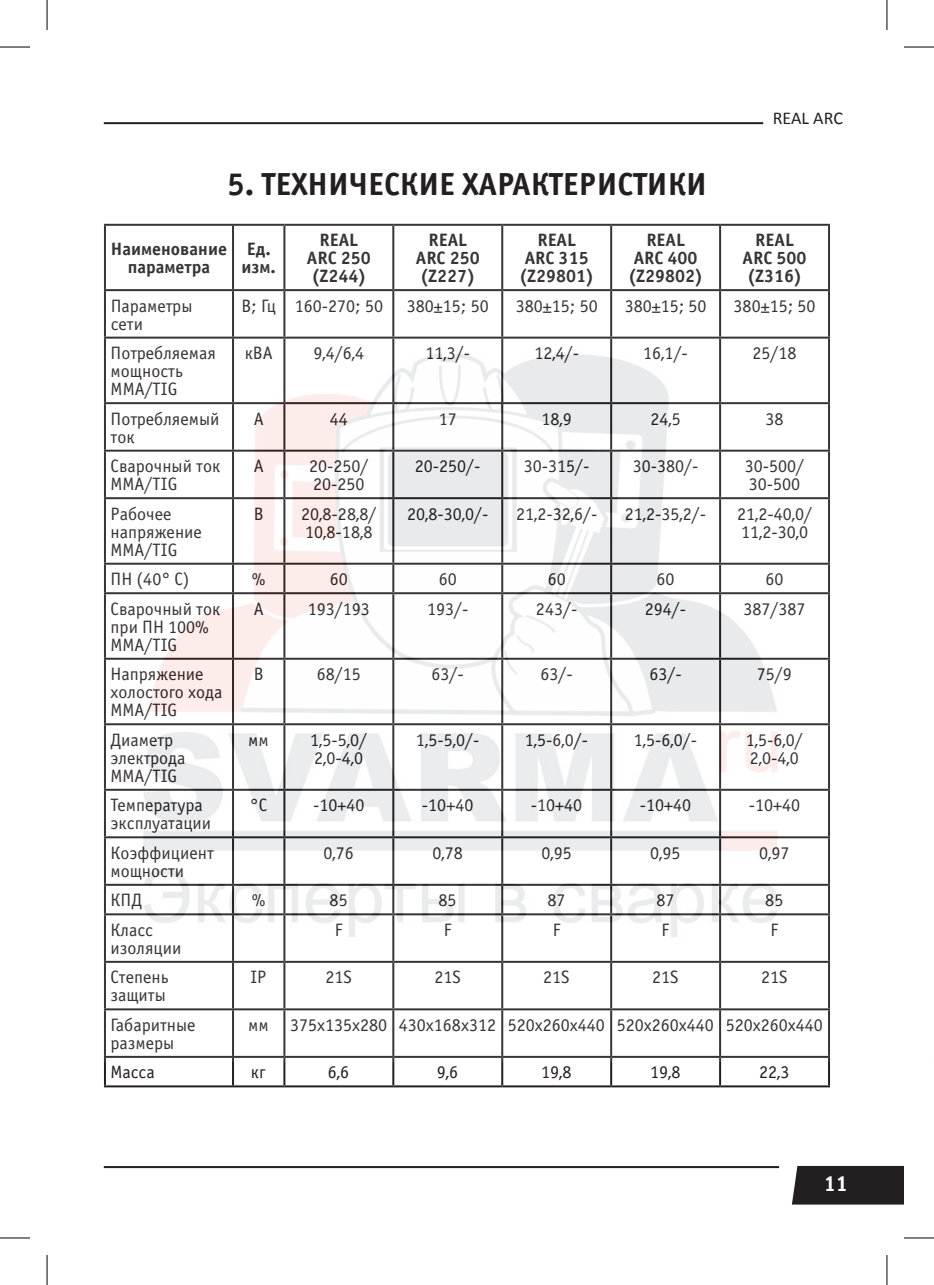
<style>
.page{position:relative;width:934px;height:1285px;background:#fff}
.page>*{position:absolute;margin:0;border:0;box-sizing:border-box;transform-origin:0 0}
.t1{font:700 32px "Officina Sans C";color:#231f20}
.t2{font:700 22px "Officina Serif C";color:#fff}
.t3{font:18px/18px "Officina Sans C";color:#231f20}
.t4{font:700 18px/18px "Officina Sans C";color:#231f20;text-align:center}
.t5{font:18px "Calibri";color:#231f20}
</style>
<div class="page">
<div style="left:792px;top:1166px;width:111px;height:38px;background:#231f20"></div>
<hr style="left:104px;top:1166px;width:674px;height:2px;background:#231f20">
<hr style="left:104px;top:122px;width:658px;height:2px;background:#231f20">
<hr style="left:104px;top:1058px;width:2px;height:27px;background:#231f20">
<hr style="left:232px;top:1058px;width:2px;height:27px;background:#231f20">
<hr style="left:283px;top:1058px;width:2px;height:27px;background:#231f20">
<hr style="left:392px;top:1058px;width:2px;height:27px;background:#231f20">
<hr style="left:501px;top:1058px;width:2px;height:27px;background:#231f20">
<hr style="left:610px;top:1058px;width:2px;height:27px;background:#231f20">
<hr style="left:718px;top:1058px;width:2px;height:27px;background:#231f20">
<hr style="left:827px;top:1058px;width:2px;height:27px;background:#231f20">
<hr style="left:104px;top:1085px;width:129px;height:2px;background:#231f20">
<hr style="left:233px;top:1085px;width:51px;height:2px;background:#231f20">
<hr style="left:284px;top:1085px;width:109px;height:2px;background:#231f20">
<hr style="left:393px;top:1085px;width:109px;height:2px;background:#231f20">
<hr style="left:502px;top:1085px;width:109px;height:2px;background:#231f20">
<hr style="left:611px;top:1085px;width:108px;height:2px;background:#231f20">
<hr style="left:719px;top:1085px;width:110px;height:2px;background:#231f20">
<hr style="left:0;top:47px;width:30px;height:1px;background:#000">
<hr style="left:903px;top:47px;width:30px;height:1px;background:#000">
<hr style="left:0;top:1237px;width:30px;height:1px;background:#000">
<hr style="left:903px;top:1237px;width:30px;height:1px;background:#000">
<hr style="left:47px;top:0;width:1px;height:30px;background:#000">
<hr style="left:47px;top:1255px;width:1px;height:30px;background:#000">
<hr style="left:886px;top:0;width:1px;height:30px;background:#000">
<hr style="left:886px;top:1255px;width:1px;height:30px;background:#000">
<img style="left:104px;top:224px;width:726px;height:837px">
<h1 class="t1" style="left:227px;top:166px;width:481px">5. ТЕХНИЧЕСКИЕ ХАРАКТЕРИСТИКИ</h1>
<p class="t5" style="left:772px;top:107px;width:72px">REAL ARC</p>
<p class="t4" style="left:111px;top:240px;width:117px">Наименование параметра</p>
<p class="t4" style="left:241px;top:240px;width:36px;text-align:left">Ед. изм.</p>
<p class="t4" style="left:307px;top:231px;width:65px">REAL<br>ARC 250 (Z244)</p>
<p class="t4" style="left:415px;top:231px;width:65px">REAL<br>ARC 250 (Z227)</p>
<p class="t4" style="left:519px;top:231px;width:77px">REAL<br>ARC 315 (Z29801)</p>
<p class="t4" style="left:627px;top:231px;width:77px">REAL<br>ARC 400 (Z29802)</p>
<p class="t4" style="left:742px;top:231px;width:65px">REAL<br>ARC 500 (Z316)</p>
<p class="t3" style="left:111px;top:297px;width:83px">Параметры сети</p>
<p class="t3" style="left:241px;top:297px;width:143px">В; Гц 160-270; 50</p>
<p class="t3" style="left:406px;top:297px;width:83px">380±15; 50</p>
<p class="t3" style="left:515px;top:297px;width:83px">380±15; 50</p>
<p class="t3" style="left:624px;top:297px;width:83px">380±15; 50</p>
<p class="t3" style="left:733px;top:297px;width:83px">380±15; 50</p>
<p class="t3" style="left:111px;top:344px;width:107px">Потребляемая мощность<br>MMA/TIG</p>
<p class="t3" style="left:244px;top:344px;width:30px">кВА</p>
<p class="t3" style="left:313px;top:344px;width:52px">9,4/6,4</p>
<p class="t3" style="left:425px;top:344px;width:46px">11,3/-</p>
<p class="t3" style="left:534px;top:344px;width:46px">12,4/-</p>
<p class="t3" style="left:643px;top:344px;width:46px">16,1/-</p>
<p class="t3" style="left:752px;top:344px;width:46px">25/18</p>
<p class="t3" style="left:111px;top:410px;width:110px">Потребляемый ток</p>
<p class="t3" style="left:253px;top:410px;width:11px">А</p>
<p class="t3" style="left:330px;top:410px;width:19px">44</p>
<p class="t3" style="left:438px;top:410px;width:19px">17</p>
<p class="t3" style="left:541px;top:410px;width:32px">18,9</p>
<p class="t3" style="left:650px;top:410px;width:32px">24,5</p>
<p class="t3" style="left:765px;top:410px;width:20px">38</p>
<p class="t3" style="left:111px;top:457px;width:111px">Сварочный ток<br>MMA/TIG</p>
<p class="t3" style="left:253px;top:457px;width:11px">А</p>
<p class="t3" style="left:309px;top:457px;width:61px">20-250/<br>20-250</p>
<p class="t3" style="left:415px;top:457px;width:67px">20-250/-</p>
<p class="t3" style="left:523px;top:457px;width:67px">30-315/-</p>
<p class="t3" style="left:632px;top:457px;width:67px">30-380/-</p>
<p class="t3" style="left:744px;top:457px;width:61px">30-500/<br>30-500</p>
<p class="t3" style="left:111px;top:505px;width:93px">Рабочее напряжение<br>MMA/TIG</p>
<p class="t3" style="left:254px;top:505px;width:11px">В</p>
<p class="t3" style="left:301px;top:505px;width:77px">20,8-28,8/<br>10,8-18,8</p>
<p class="t3" style="left:407px;top:505px;width:83px">20,8-30,0/-</p>
<p class="t3" style="left:516px;top:505px;width:83px">21,2-32,6/-</p>
<p class="t3" style="left:624px;top:505px;width:83px">21,2-35,2/-</p>
<p class="t3" style="left:736px;top:505px;width:76px">21,2-40,0/<br>11,2-30,0</p>
<p class="t3" style="left:111px;top:570px;width:80px">ПН (40° C)</p>
<p class="t3" style="left:252px;top:570px;width:15px">%</p>
<p class="t3" style="left:330px;top:570px;width:19px">60</p>
<p class="t3" style="left:438px;top:570px;width:19px">60</p>
<p class="t3" style="left:547px;top:570px;width:19px">60</p>
<p class="t3" style="left:656px;top:570px;width:19px">60</p>
<p class="t3" style="left:765px;top:570px;width:19px">60</p>
<p class="t3" style="left:111px;top:600px;width:111px">Сварочный ток при ПН 100%<br>MMA/TIG</p>
<p class="t3" style="left:253px;top:600px;width:11px">А</p>
<p class="t3" style="left:308px;top:600px;width:63px">193/193</p>
<p class="t3" style="left:427px;top:600px;width:43px">193/-</p>
<p class="t3" style="left:535px;top:600px;width:43px">243/-</p>
<p class="t3" style="left:644px;top:600px;width:43px">294/-</p>
<p class="t3" style="left:743px;top:600px;width:64px">387/387</p>
<p class="t3" style="left:110px;top:665px;width:113px">Напряжение холостого хода<br>MMA/TIG</p>
<p class="t3" style="left:253px;top:665px;width:11px">В</p>
<p class="t3" style="left:316px;top:665px;width:46px">68/15</p>
<p class="t3" style="left:431px;top:665px;width:34px">63/-</p>
<p class="t3" style="left:540px;top:665px;width:34px">63/-</p>
<p class="t3" style="left:649px;top:665px;width:34px">63/-</p>
<p class="t3" style="left:756px;top:665px;width:36px">75/9</p>
<p class="t3" style="left:110px;top:731px;width:76px">Диаметр электрода<br>MMA/TIG</p>
<p class="t3" style="left:248px;top:731px;width:22px">мм</p>
<p class="t3" style="left:310px;top:731px;width:58px">1,5-5,0/<br>2,0-4,0</p>
<p class="t3" style="left:416px;top:731px;width:65px">1,5-5,0/-</p>
<p class="t3" style="left:524px;top:731px;width:65px">1,5-6,0/-</p>
<p class="t3" style="left:633px;top:731px;width:65px">1,5-6,0/-</p>
<p class="t3" style="left:745px;top:731px;width:58px">1,5-6,0/<br>2,0-4,0</p>
<p class="t3" style="left:110px;top:796px;width:102px">Температура эксплуатации</p>
<p class="t3" style="left:250px;top:796px;width:19px">°C</p>
<p class="t3" style="left:313px;top:796px;width:53px">-10+40</p>
<p class="t3" style="left:422px;top:796px;width:53px">-10+40</p>
<p class="t3" style="left:530px;top:796px;width:53px">-10+40</p>
<p class="t3" style="left:639px;top:796px;width:53px">-10+40</p>
<p class="t3" style="left:748px;top:796px;width:53px">-10+40</p>
<p class="t3" style="left:110px;top:844px;width:105px">Коэффициент мощности</p>
<p class="t3" style="left:323px;top:844px;width:32px">0,76</p>
<p class="t3" style="left:432px;top:844px;width:32px">0,78</p>
<p class="t3" style="left:541px;top:844px;width:32px">0,95</p>
<p class="t3" style="left:650px;top:844px;width:32px">0,95</p>
<p class="t3" style="left:758px;top:844px;width:32px">0,97</p>
<p class="t3" style="left:110px;top:891px;width:33px">КПД</p>
<p class="t3" style="left:251px;top:891px;width:15px">%</p>
<p class="t3" style="left:329px;top:891px;width:20px">85</p>
<p class="t3" style="left:438px;top:891px;width:20px">85</p>
<p class="t3" style="left:547px;top:891px;width:20px">87</p>
<p class="t3" style="left:656px;top:891px;width:20px">87</p>
<p class="t3" style="left:765px;top:891px;width:20px">85</p>
<p class="t3" style="left:110px;top:921px;width:72px">Класс изоляции</p>
<p class="t3" style="left:335px;top:921px;width:9px">F</p>
<p class="t3" style="left:443px;top:921px;width:9px">F</p>
<p class="t3" style="left:552px;top:921px;width:9px">F</p>
<p class="t3" style="left:661px;top:921px;width:9px">F</p>
<p class="t3" style="left:770px;top:921px;width:9px">F</p>
<p class="t3" style="left:110px;top:968px;width:60px">Степень защиты</p>
<p class="t3" style="left:250px;top:968px;width:17px">IP</p>
<p class="t3" style="left:325px;top:968px;width:28px">21S</p>
<p class="t3" style="left:434px;top:968px;width:28px">21S</p>
<p class="t3" style="left:543px;top:968px;width:28px">21S</p>
<p class="t3" style="left:652px;top:968px;width:28px">21S</p>
<p class="t3" style="left:760px;top:968px;width:28px">21S</p>
<p class="t3" style="left:110px;top:1016px;width:87px">Габаритные размеры</p>
<p class="t3" style="left:248px;top:1016px;width:576px">мм 375х135х280 430х168х312 520х260х440 520х260х440 520х260х440</p>
<p class="t3" style="left:110px;top:1063px;width:46px">Масса</p>
<p class="t3" style="left:251px;top:1063px;width:16px">кг</p>
<p class="t3" style="left:328px;top:1063px;width:23px">6,6</p>
<p class="t3" style="left:436px;top:1063px;width:23px">9,6</p>
<p class="t3" style="left:541px;top:1063px;width:32px">19,8</p>
<p class="t3" style="left:649px;top:1063px;width:32px">19,8</p>
<p class="t3" style="left:758px;top:1063px;width:32px">22,3</p>
<p class="t2" style="left:823px;top:1171px;width:26px">11</p>
</div>
